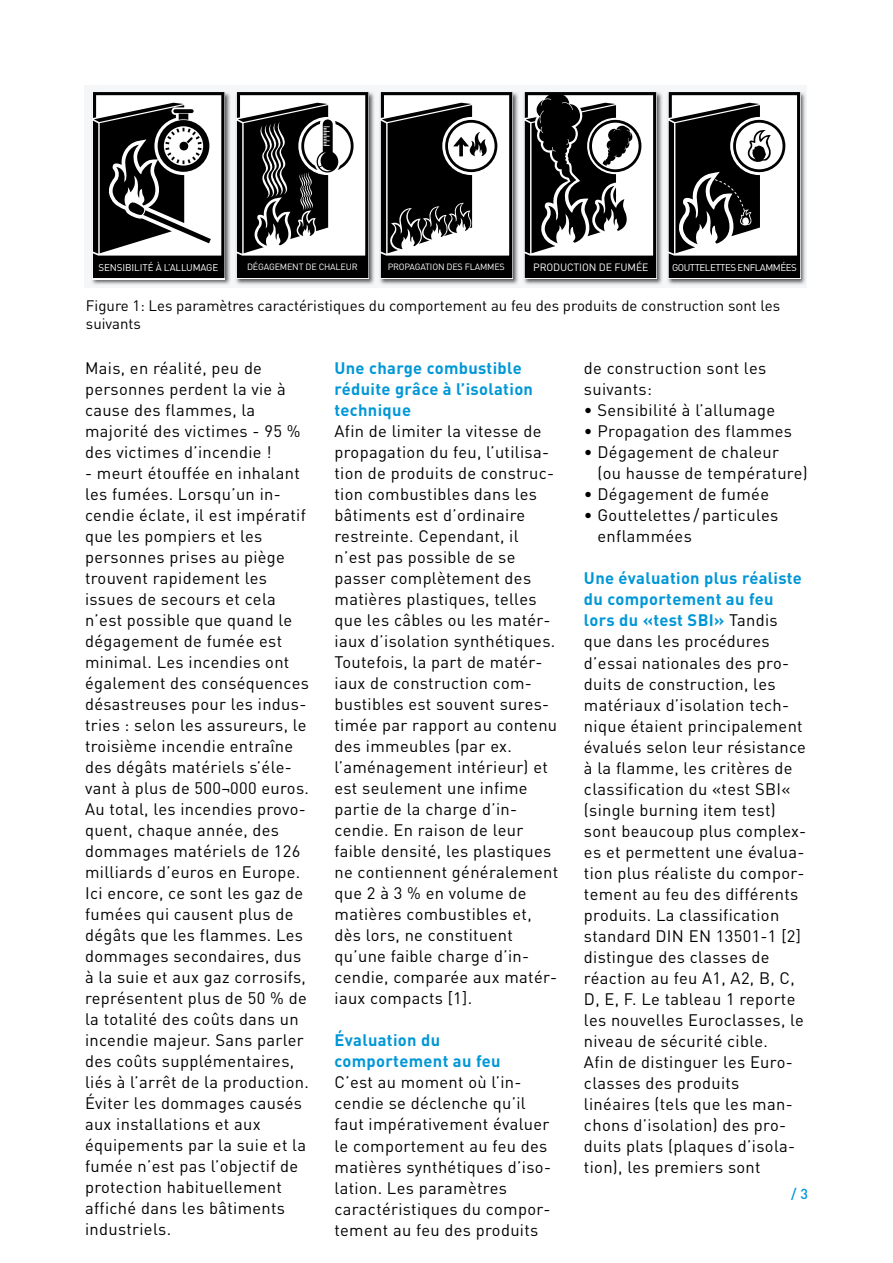
<style>
.page{position:relative;width:893px;height:1263px;background:#fff}
.page>*{position:absolute;margin:0;border:0;box-sizing:border-box;transform-origin:0 0}
.t1{font:16.5px/21px "DIN Pro";letter-spacing:.02em;color:#000}
.t2{font:700 16.5px/21px "DIN Pro";letter-spacing:.02em;color:#0097d7}
.t3{font:15px/18px "DIN Pro";color:#000}
.t4{font:500 14.25px "DIN Pro";color:#0097d7}
.t5{font:condensed 12px "Helvetica Neue LT Std";letter-spacing:.025em;color:#fff}
.t6{font:10.5px "DIN Pro";letter-spacing:-.01em;color:#fff}
.t7{font:9.75px "DIN Pro";letter-spacing:-.01em;color:#fff}
.t8{font:9.75px "DIN Pro";letter-spacing:-.05em;color:#fff}
.t9{font:9px "DIN Pro";letter-spacing:-.02em;color:#fff}
.s1{font-weight:700;color:#0097d7}
</style>
<div class="page">
<div style="left:84px;top:85px;width:723px;height:202px;background:#f5f6f8"></div>
<img style="left:92px;top:92px;width:138px;height:193px">
<svg style="left:93px;top:92px;width:131px;height:186px"></svg>
<img style="left:524px;top:92px;width:138px;height:193px">
<svg style="left:524px;top:92px;width:133px;height:187px"></svg>
<svg style="left:525px;top:92px;width:131px;height:186px"></svg>
<img style="left:236px;top:92px;width:138px;height:193px">
<svg style="left:237px;top:92px;width:131px;height:186px"></svg>
<img style="left:380px;top:92px;width:138px;height:193px">
<svg style="left:380px;top:92px;width:133px;height:187px"></svg>
<svg style="left:381px;top:92px;width:131px;height:186px"></svg>
<img style="left:668px;top:92px;width:137px;height:193px">
<svg style="left:668px;top:92px;width:133px;height:187px"></svg>
<svg style="left:669px;top:92px;width:131px;height:186px"></svg>
<div style="left:120px;top:257px;width:77px;height:19px;background:#000"></div>
<div style="left:533px;top:257px;width:116px;height:19px;background:#000"></div>
<div style="left:389px;top:257px;width:115px;height:19px;background:#000"></div>
<div style="left:245px;top:257px;width:115px;height:19px;background:#000"></div>
<div style="left:678px;top:257px;width:115px;height:19px;background:#000"></div>
<p class="t7" style="left:99px;top:259px;width:121px">SENSIBILITÉ À L’ALLUMAGE</p>
<p class="t9" style="left:247px;top:260px;width:112px">DÉGAGEMENT DE CHALEUR</p>
<p class="t9" style="left:388px;top:260px;width:119px">PROPAGATION DES FLAMMES</p>
<p class="t6" style="left:533px;top:259px;width:117px">PRODUCTION DE FUMÉE</p>
<p class="t8" style="left:672px;top:259px;width:126px">GOUTTELETTES ENFLAMMÉES</p>
<p class="t5" style="left:129px;top:260px;width:62px">IGNITABILITY</p>
<p class="t5" style="left:268px;top:260px;width:71px">HEAT RELEASE</p>
<p class="t5" style="left:410px;top:260px;width:75px">FLAME SPREAD</p>
<p class="t5" style="left:543px;top:260px;width:100px">SMOKE PRODUCTION</p>
<p class="t5" style="left:688px;top:260px;width:97px">BURNING DROPLETS</p>
<p class="t3" style="left:86px;top:295px;width:696px">Figure 1: Les paramètres caractéristiques du comportement au feu des produits de construction sont les suivants</p>
<p class="t1" style="left:85px;top:356px;width:217px">Mais, en réalité, peu de personnes perdent la vie à cause des flammes, la majorité des victimes - 95 % des victimes d’incendie !</p>
<p class="t1" style="left:85px;top:461px;width:225px">- meurt étouffée en inhalant les fumées. Lorsqu’un in&shy;cendie éclate, il est impératif que les pompiers et les personnes prises au piège trouvent rapidement les issues de secours et cela n’est possible que quand le dégagement de fumée est minimal. Les incendies ont également des conséquences désastreuses pour les indus&shy;tries : selon les assureurs, le troisième incendie entraîne des dégâts matériels s’éle&shy;vant à plus de 500¬000 euros.<br>Au total, les incendies provo&shy;quent, chaque année, des dommages matériels de 126 milliards d’euros en Europe.<br>Ici encore, ce sont les gaz de fumées qui causent plus de dégâts que les flammes. Les dommages secondaires, dus à la suie et aux gaz corrosifs, représentent plus de 50 % de la totalité des coûts dans un incendie majeur. Sans parler des coûts supplémentaires, liés à l’arrêt de la production.<br>Éviter les dommages causés aux installations et aux équipements par la suie et la fumée n’est pas l’objectif de protection habituellement affiché dans les bâtiments industriels.</p>
<p class="t2" style="left:334px;top:356px;width:200px">Une charge combustible réduite grâce à l’isolation technique</p>
<p class="t1" style="left:334px;top:419px;width:225px">Afin de limiter la vitesse de propagation du feu, l’utilisa&shy;tion de produits de construc&shy;tion combustibles dans les bâtiments est d’ordinaire restreinte. Cependant, il n’est pas possible de se passer complètement des matières plastiques, telles que les câbles ou les matér&shy;iaux d’isolation synthétiques.<br>Toutefois, la part de matér&shy;iaux de construction com&shy;bustibles est souvent sures&shy;timée par rapport au contenu des immeubles (par ex. l’aménagement intérieur) et est seulement une infime partie de la charge d’in&shy;cendie. En raison de leur faible densité, les plastiques ne contiennent généralement que 2 à 3 % en volume de matières combustibles et, dès lors, ne constituent qu’une faible charge d’in&shy;cendie, comparée aux matér&shy;iaux compacts [1].</p>
<p class="t2" style="left:334px;top:1028px;width:168px">Évaluation du comportement au feu</p>
<p class="t1" style="left:334px;top:1070px;width:218px">C’est au moment où l’in&shy;cendie se déclenche qu’il faut impérativement évaluer le comportement au feu des matières synthétiques d’iso&shy;lation. Les paramètres caractéristiques du compor&shy;tement au feu des produits</p>
<p class="t1" style="left:584px;top:356px;width:184px">de construction sont les suivants:</p>
<p class="t1" style="left:584px;top:398px;width:193px">• Sensibilité à l’allumage</p>
<p class="t1" style="left:584px;top:419px;width:210px">• Propagation des flammes</p>
<p class="t1" style="left:597px;top:440px;width:212px;text-indent:-14px">• Dégagement de chaleur<br>(ou hausse de température)</p>
<p class="t1" style="left:584px;top:482px;width:187px">• Dégagement de fumée</p>
<p class="t1" style="left:597px;top:503px;width:182px;text-indent:-14px">• Gouttelettes / particules enflammées</p>
<p class="t1" style="left:584px;top:566px;width:224px"><span class="s1">Une évaluation plus réaliste du comportement au feu lors du «test SBI»</span> Tandis que dans les procédures d’essai nationales des pro&shy;duits de construction, les matériaux d’isolation tech&shy;nique étaient principalement évalués selon leur résistance à la flamme, les critères de classification du «test SBI« (single burning item test) sont beaucoup plus complex&shy;es et permettent une évalua&shy;tion plus réaliste du compor&shy;tement au feu des différents produits. La classification standard DIN EN 13501-1 [2] distingue des classes de réaction au feu A1, A2, B, C,<br>D, E, F. Le tableau 1 reporte les nouvelles Euroclasses, le niveau de sécurité cible.<br>Afin de distinguer les Euro&shy;classes des produits linéaires (tels que les man&shy;chons d’isolation) des pro&shy;duits plats (plaques d’isola&shy;tion), les premiers sont</p>
<p class="t4" style="left:791px;top:1183px;width:18px">/ 3</p>
</div>
